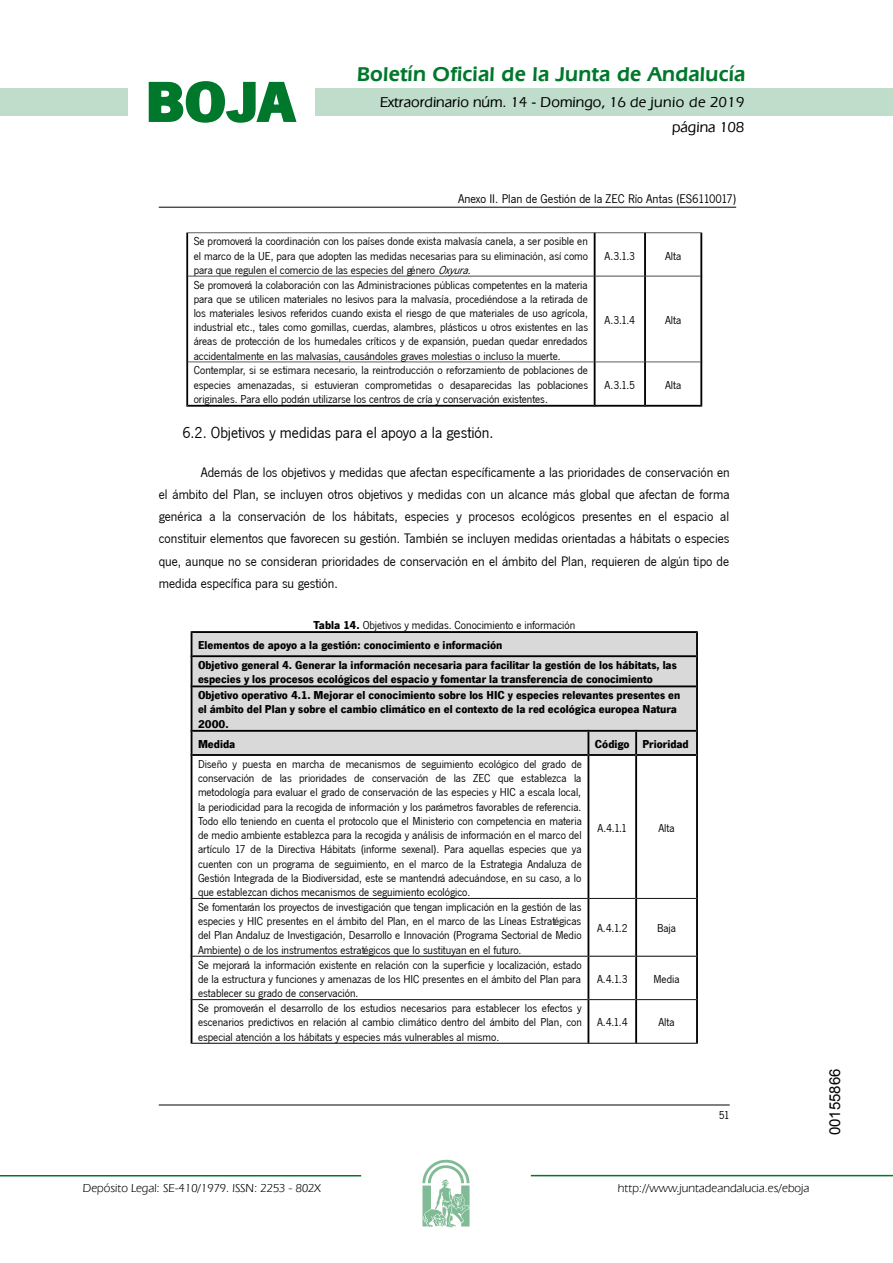
<style>
.page{position:relative;width:893px;height:1263px;background:#fff}
.page>*{position:absolute;margin:0;border:0;box-sizing:border-box;transform-origin:0 0}
.t1{font:700 57.75px "News Got T";color:#00782c;scale:1.14 1}
.t2{font:600 21px "Eras IT Cby BT";letter-spacing:.01em;color:#00782c}
.t3{font:16.5px "News Got T";color:#000}
.t4{font:500 15px/24.5px "Eras IT Cby BT";color:#000;text-align:right}
.t5{font:15px "Arial";color:#000}
.t6{font:14.25px/22.2px "News Got T";color:#000;text-align:justify}
.t7{font:13.05px "News Got T";color:#000}
.t8{font:12px "Eras IT Cby BT";color:#000}
.t9{font:11.85px/14.2px "News Got T";color:#000;text-align:justify}
.t10{font:700 11.85px/20.1px "News Got T";color:#000}
.s1{font-style:italic}
.s2{font-weight:400}
</style>
<div class="page">
<div style="left:315px;top:88px;width:577px;height:28px;background:#bfddca"></div>
<div style="left:0;top:88px;width:128px;height:28px;background:#bfddca"></div>
<hr style="left:0;top:1175px;width:361px;height:2px;background:#00782c">
<svg style="left:422px;top:1159px;width:47px;height:68px"></svg>
<hr style="left:531px;top:1175px;width:361px;height:1px;background:#00782c">
<svg style="left:148px;top:81px;width:149px;height:42px"></svg>
<svg style="left:186px;top:233px;width:516px;height:174px"></svg>
<svg style="left:191px;top:631px;width:507px;height:413px"></svg>
<hr style="left:159px;top:207px;width:577px;height:1px;background:#000">
<hr style="left:159px;top:1105px;width:570px;height:1px;background:#000">
<h1 class="t1" style="left:145px;top:68px;width:133px">BOJA</h1>
<h2 class="t2" style="left:357px;top:62px;width:390px">Boletín Oficial de la Junta de Andalucía</h2>
<p class="t4" style="left:380px;top:90px;width:366px">Extraordinario núm. 14 - Domingo, 16 de junio de 2019 página 108</p>
<p class="t7" style="left:458px;top:192px;width:280px">Anexo II. Plan de Gestión de la ZEC Río Antas (ES6110017)</p>
<p class="t9" style="left:194px;top:234px;width:396px">Se promoverá la coordinación con los países donde exista malvasía canela, a ser posible en el marco de la UE, para que adopten las medidas necesarias para su eliminación, así como para que regulen el comercio de las especies del género <span class="s1">Oxyura</span>.</p>
<p class="t9" style="left:604px;top:249px;width:32px">A.3.1.3</p>
<p class="t9" style="left:665px;top:249px;width:18px">Alta</p>
<p class="t9" style="left:194px;top:278px;width:396px">Se promoverá la colaboración con las Administraciones públicas competentes en la materia para que se utilicen materiales no lesivos para la malvasía, procediéndose a la retirada de los materiales lesivos referidos cuando exista el riesgo de que materiales de uso agrícola, industrial etc., tales como gomillas, cuerdas, alambres, plásticos u otros existentes en las áreas de protección de los humedales críticos y de expansión, puedan quedar enredados accidentalmente en las malvasías, causándoles graves molestias o incluso la muerte.</p>
<p class="t9" style="left:194px;top:364px;width:396px">Contemplar, si se estimara necesario, la reintroducción o reforzamiento de poblaciones de especies amenazadas, si estuvieran comprometidas o desaparecidas las poblaciones originales. Para ello podrán utilizarse los centros de cría y conservación existentes.</p>
<p class="t9" style="left:604px;top:313px;width:32px">A.3.1.4</p>
<p class="t9" style="left:665px;top:313px;width:18px">Alta</p>
<p class="t9" style="left:604px;top:378px;width:32px">A.3.1.5</p>
<p class="t9" style="left:665px;top:378px;width:18px">Alta</p>
<h3 class="t3" style="left:182px;top:423px;width:313px">6.2. Objetivos y medidas para el apoyo a la gestión.</h3>
<p class="t6" style="left:159px;top:461px;width:572px;text-indent:42px">Además de los objetivos y medidas que afectan específicamente a las prioridades de conservación en el ámbito del Plan, se incluyen otros objetivos y medidas con un alcance más global que afectan de forma genérica a la conservación de los hábitats, especies y procesos ecológicos presentes en el espacio al constituir elementos que favorecen su gestión. También se incluyen medidas orientadas a hábitats o especies que, aunque no se consideran prioridades de conservación en el ámbito del Plan, requieren de algún tipo de medida específica para su gestión.</p>
<p class="t10" style="left:198px;top:615px;width:480px;text-indent:115px">Tabla 14. <span class="s2">Objetivos y medidas. Conocimiento e información<br></span>Elementos de apoyo a la gestión: conocimiento e información<br>Objetivo general 4. Generar la información necesaria para facilitar la gestión de los hábitats, las</p>
<p class="t10" style="left:198px;top:671px;width:484px;line-height:16px">especies y los procesos ecológicos del espacio y fomentar la transferencia de conocimiento<br>Objetivo operativo 4.1. Mejorar el conocimiento sobre los HIC y especies relevantes presentes en</p>
<p class="t10" style="left:198px;top:702px;width:480px;line-height:14.2px">el ámbito del Plan y sobre el cambio climático en el contexto de la red ecológica europea Natura<br>2000.</p>
<p class="t10" style="left:198px;top:734px;width:39px">Medida</p>
<p class="t10" style="left:595px;top:734px;width:95px">Código Prioridad</p>
<p class="t9" style="left:198px;top:757px;width:385px">Diseño y puesta en marcha de mecanismos de seguimiento ecológico del grado de conservación de las prioridades de conservación de las ZEC que establezca la metodología para evaluar el grado de conservación de las especies y HIC a escala local, la periodicidad para la recogida de información y los parámetros favorables de referencia.<br>Todo ello teniendo en cuenta el protocolo que el Ministerio con competencia en materia de medio ambiente establezca para la recogida y análisis de información en el marco del artículo 17 de la Directiva Hábitats (informe sexenal). Para aquellas especies que ya cuenten con un programa de seguimiento, en el marco de la Estrategia Andaluza de Gestión Integrada de la Biodiversidad, este se mantendrá adecuándose, en su caso, a lo que establezcan dichos mecanismos de seguimiento ecológico.</p>
<p class="t9" style="left:597px;top:821px;width:31px">A.4.1.1</p>
<p class="t9" style="left:658px;top:821px;width:18px">Alta</p>
<p class="t9" style="left:198px;top:900px;width:385px">Se fomentarán los proyectos de investigación que tengan implicación en la gestión de las especies y HIC presentes en el ámbito del Plan, en el marco de las Líneas Estratégicas del Plan Andaluz de Investigación, Desarrollo e Innovación (Programa Sectorial de Medio Ambiente) o de los instrumentos estratégicos que lo sustituyan en el futuro.</p>
<p class="t9" style="left:198px;top:958px;width:385px">Se mejorará la información existente en relación con la superficie y localización, estado de la estructura y funciones y amenazas de los HIC presentes en el ámbito del Plan para establecer su grado de conservación.</p>
<p class="t9" style="left:198px;top:1001px;width:385px">Se promoverán el desarrollo de los estudios necesarios para establecer los efectos y escenarios predictivos en relación al cambio climático dentro del ámbito del Plan, con especial atención a los hábitats y especies más vulnerables al mismo.</p>
<p class="t9" style="left:597px;top:921px;width:32px">A.4.1.2</p>
<p class="t9" style="left:657px;top:921px;width:20px">Baja</p>
<p class="t9" style="left:597px;top:972px;width:32px">A.4.1.3</p>
<p class="t9" style="left:653px;top:972px;width:28px">Media</p>
<p class="t9" style="left:597px;top:1016px;width:32px">A.4.1.4</p>
<p class="t9" style="left:658px;top:1016px;width:18px">Alta</p>
<p class="t9" style="left:719px;top:1108px;width:12px">51</p>
<p class="t8" style="left:83px;top:1181px;width:239px">Depósito Legal: SE-410/1979. ISSN: 2253 - 802X</p>
<p class="t8" style="left:618px;top:1181px;width:193px">http://www.juntadeandalucia.es/eboja</p>
<p class="t5" style="left:825px;top:1135px;width:68px;rotate:-90deg">00155866</p>
</div>
